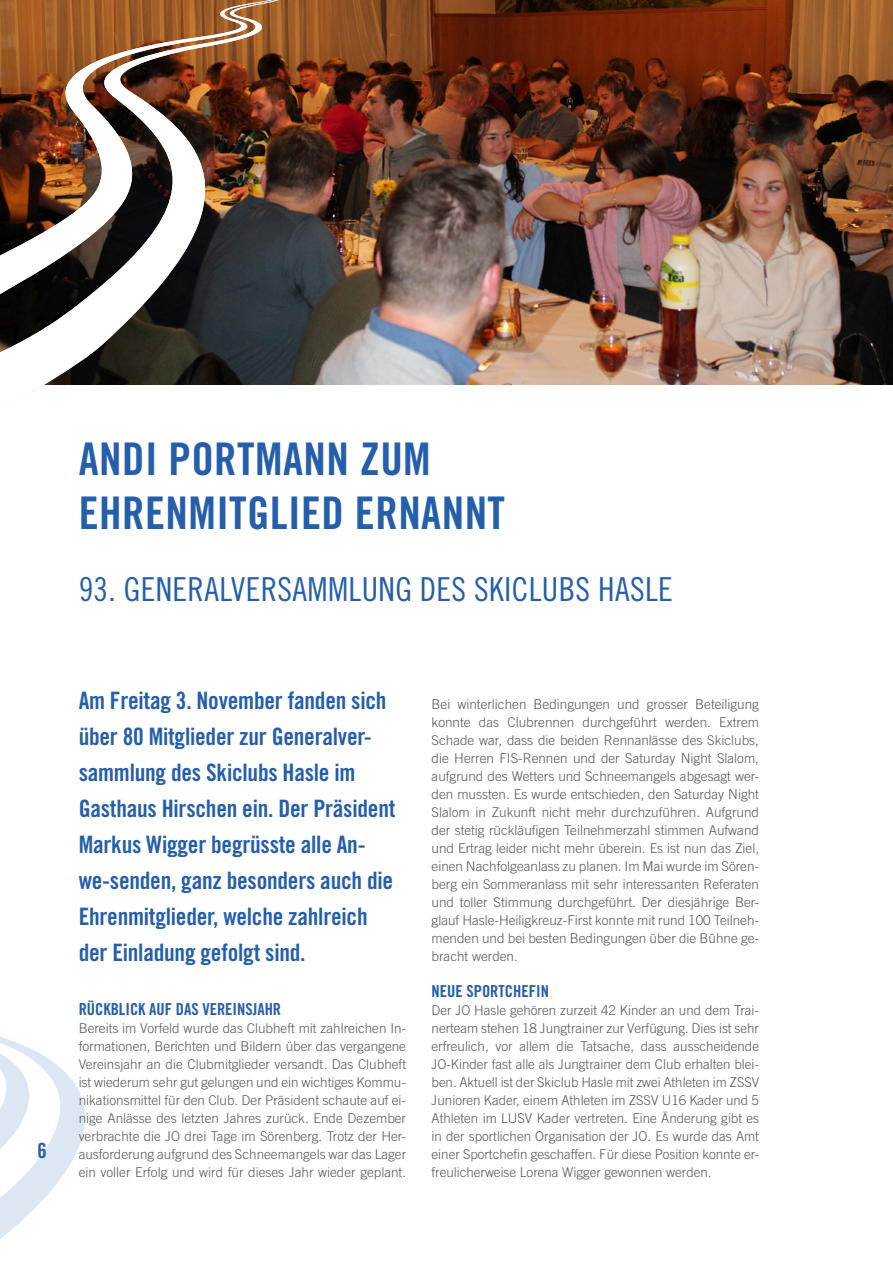
<style>
.page{position:relative;width:893px;height:1263px;background:#fff}
.page>*{position:absolute;margin:0;border:0;box-sizing:border-box;transform-origin:0 0}
.t1{font:45px/54px "Trade Gothic LT Std Bd Cn 20";letter-spacing:.01em;color:#255eaa}
.t2{font:33px "Trade Gothic LT Std Cn 18";letter-spacing:.01em;color:#255eaa}
.t3{font:24px/36px "Trade Gothic LT Std Bd Cn 20";letter-spacing:-.01em;color:#255eaa}
.t4{font:21px "Trade Gothic LT Std Bd Cn 20";color:#255eaa}
.t5{font:16.5px "Trade Gothic LT Std Bd Cn 20";color:#255eaa}
.t6{font:300 13.5px/18px "Trade Gothic LT Std";color:#57585a;text-align:justify}
</style>
<div class="page">
<img style="left:284px;top:0;width:609px;height:385px">
<svg style="left:0;top:1037px;width:85px;height:202px"></svg>
<img style="left:0;top:0;width:284px;height:385px">
<h1 class="t1" style="left:79px;top:431px;width:428px">ANDI PORTMANN ZUM<br>EHRENMITGLIED ERNANNT</h1>
<h2 class="t2" style="left:79px;top:569px;width:596px">93. GENERALVERSAMMLUNG DES SKICLUBS HASLE</h2>
<h3 class="t4" style="left:37px;top:1138px;width:11px">6</h3>
<p class="t3" style="left:79px;top:682px;width:318px">Am Freitag 3. November fanden sich über 80 Mitglieder zur Generalver&shy;sammlung des Skiclubs Hasle im Gasthaus Hirschen ein. Der Präsident Markus Wigger begrüsste alle An&shy;we-senden, ganz besonders auch die Ehrenmitglieder, welche zahlreich der Einladung gefolgt sind.</p>
<p class="t5" style="left:79px;top:999px;width:204px">RÜCKBLICK AUF DAS VEREINSJAHR</p>
<p class="t6" style="left:79px;top:1019px;width:329px">Bereits im Vorfeld wurde das Clubheft mit zahlreichen In&shy;formationen, Berichten und Bildern über das vergangene Vereinsjahr an die Clubmitglieder versandt. Das Clubheft ist wiederum sehr gut gelungen und ein wichtiges Kommu&shy;nikationsmittel für den Club. Der Präsident schaute auf ei&shy;nige Anlässe des letzten Jahres zurück. Ende Dezember verbrachte die JO drei Tage im Sörenberg. Trotz der Her&shy;ausforderung aufgrund des Schneemangels war das Lager ein voller Erfolg und wird für dieses Jahr wieder geplant.</p>
<p class="t6" style="left:432px;top:695px;width:329px">Bei winterlichen Bedingungen und grosser Beteiligung konnte das Clubrennen durchgeführt werden. Extrem Schade war, dass die beiden Rennanlässe des Skiclubs, die Herren FIS-Rennen und der Saturday Night Slalom, aufgrund des Wetters und Schneemangels abgesagt wer&shy;den mussten. Es wurde entschieden, den Saturday Night Slalom in Zukunft nicht mehr durchzuführen. Aufgrund der stetig rückläufigen Teilnehmerzahl stimmen Aufwand und Ertrag leider nicht mehr überein. Es ist nun das Ziel, einen Nachfolgeanlass zu planen. Im Mai wurde im Sören&shy;berg ein Sommeranlass mit sehr interessanten Referaten und toller Stimmung durchgeführt. Der diesjährige Ber&shy;glauf Hasle-Heiligkreuz-First konnte mit rund 100 Teilneh&shy;menden und bei besten Bedingungen über die Bühne ge&shy;bracht werden.</p>
<p class="t5" style="left:432px;top:981px;width:119px">NEUE SPORTCHEFIN</p>
<p class="t6" style="left:432px;top:1001px;width:329px">Der JO Hasle gehören zurzeit 42 Kinder an und dem Trai&shy;nerteam stehen 18 Jungtrainer zur Verfügung. Dies ist sehr erfreulich, vor allem die Tatsache, dass ausscheidende JO-Kinder fast alle als Jungtrainer dem Club erhalten blei&shy;ben. Aktuell ist der Skiclub Hasle mit zwei Athleten im ZSSV Junioren Kader, einem Athleten im ZSSV U16 Kader und 5<br>Athleten im LUSV Kader vertreten. Eine Änderung gibt es in der sportlichen Organisation der JO. Es wurde das Amt einer Sportchefin geschaffen. Für diese Position konnte er&shy;freulicherweise Lorena Wigger gewonnen werden.</p>
</div>
